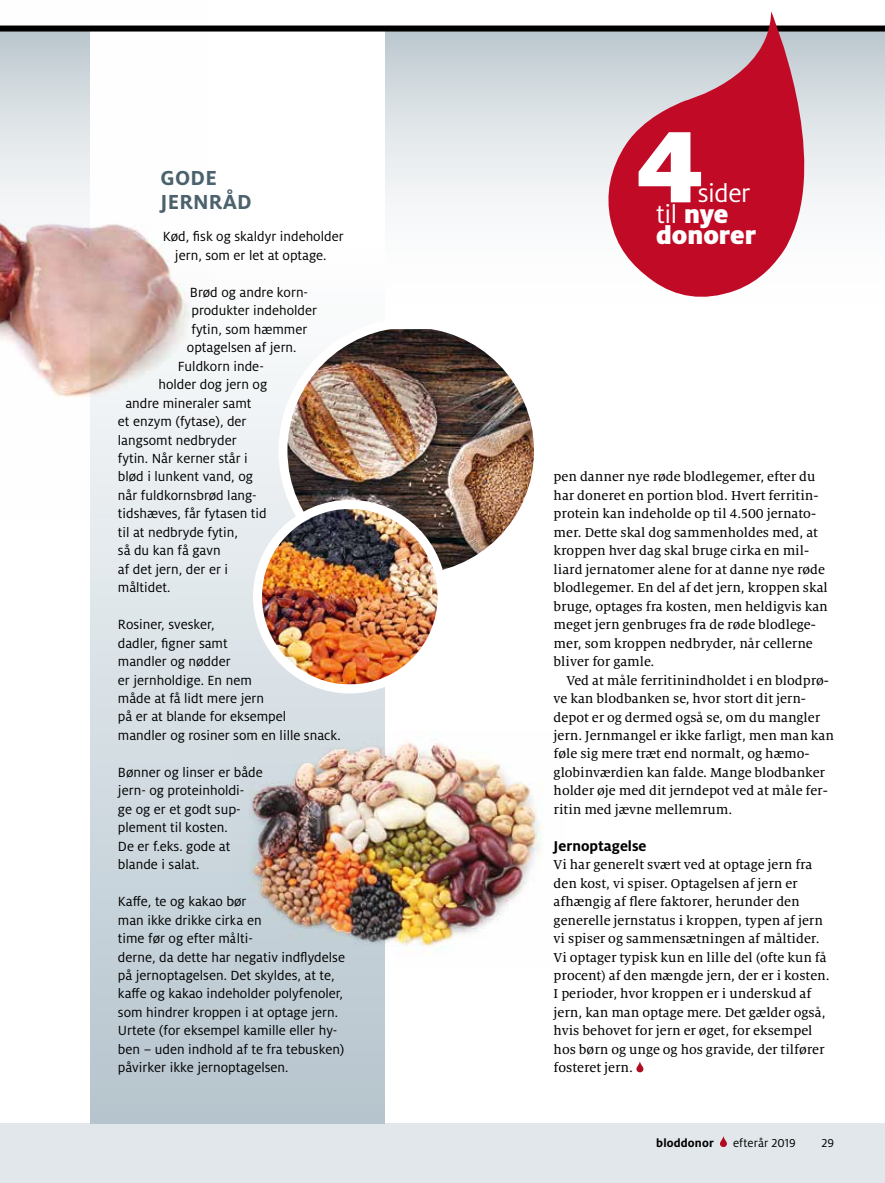
<style>
.page{position:relative;width:885px;height:1183px;background:#fff}
.page>*{position:absolute;margin:0;border:0;box-sizing:border-box;transform-origin:0 0}
.t1{font:900 109.35px "Milo OT";color:#fff}
.t2{font:900 27.75px/20.9px "Milo OT";color:#fff}
.t3{font:700 22.5px/24px "Milo OT";letter-spacing:.01em;color:#4c626c}
.t4{font:700 15.75px "Milo OT";color:#000}
.t5{font:14.7px/18.5px "Milo OT";color:#000}
.t6{font:14.25px/18.5px "Milo Serif OT Text";color:#000}
.t7{font:12.75px "Milo OT";letter-spacing:.005em;color:#000}
.t8{font:700 12.75px "Milo OT";letter-spacing:.01em;color:#000}
.s1{font-weight:400}
</style>
<div class="page">
<div style="left:0;top:27px;width:884px;height:300px;background:linear-gradient(to bottom,#c6d0d6,#fff)"></div>
<div style="left:0;top:1123px;width:884px;height:59px;background:#e1e7ea"></div>
<div style="left:91px;top:29px;width:293px;height:1094px;background:linear-gradient(to bottom,#fff,#b8c6cf)"></div>
<div style="left:0;top:26px;width:884px;height:6px;background:#000"></div>
<svg style="left:605px;top:11px;width:226px;height:291px;fill:#c10a25"></svg>
<svg style="left:720px;top:1136px;width:6px;height:10px"></svg>
<img style="left:283px;top:329px;width:250px;height:241px">
<div style="left:278px;top:318px;width:265px;height:265px;border:9px solid #fff;border-radius:50%"></div>
<img style="left:257px;top:508px;width:185px;height:176px">
<div style="left:253px;top:500px;width:193px;height:193px;border:9px solid #fff;border-radius:50%"></div>
<img style="left:234px;top:731px;width:309px;height:238px">
<img style="left:424px;top:743px;width:12px;height:15px">
<img style="left:0;top:25px;width:208px;height:493px">
<svg style="left:636px;top:1061px;width:7px;height:10px"></svg>
<h3 class="t3" style="left:160px;top:166px;width:93px">GODE<br>JERNRÅD</h3>
<p class="t5" style="left:163px;top:228px;width:182px;text-align:center">Kød, fisk og skaldyr indeholder jern, som er let at optage.</p>
<p class="t5" style="left:190px;top:283px;width:120px">Brød og andre korn-</p>
<p class="t5" style="left:191px;top:301px;width:127px">produkter indeholder</p>
<p class="t5" style="left:191px;top:320px;width:117px">fytin, som hæmmer</p>
<p class="t5" style="left:187px;top:338px;width:111px">optagelsen af jern.</p>
<p class="t5" style="left:178px;top:357px;width:88px">Fuldkorn inde-</p>
<p class="t5" style="left:158px;top:375px;width:110px">holder dog jern og</p>
<p class="t5" style="left:125px;top:394px;width:128px">andre mineraler samt</p>
<p class="t5" style="left:118px;top:412px;width:130px">et enzym (fytase), der</p>
<p class="t5" style="left:118px;top:430px;width:120px">langsomt nedbryder</p>
<p class="t5" style="left:118px;top:449px;width:131px">fytin. Når kerner står i</p>
<p class="t5" style="left:118px;top:467px;width:136px">blød i lunkent vand, og</p>
<p class="t5" style="left:118px;top:486px;width:140px">når fuldkornsbrød lang-</p>
<p class="t5" style="left:118px;top:504px;width:150px">tidshæves, får fytasen tid</p>
<p class="t5" style="left:118px;top:523px;width:121px">til at nedbryde fytin,</p>
<p class="t5" style="left:118px;top:541px;width:104px">så du kan få gavn</p>
<p class="t5" style="left:118px;top:560px;width:112px">af det jern, der er i</p>
<p class="t5" style="left:118px;top:578px;width:54px">måltidet.</p>
<p class="t5" style="left:118px;top:615px;width:224px">Rosiner, svesker,<br>dadler, figner samt<br>mandler og nødder<br>er jernholdige. En nem<br>måde at få lidt mere jern<br>på er at blande for eksempel<br>mandler og rosiner som en lille snack.</p>
<p class="t5" style="left:118px;top:763px;width:146px">Bønner og linser er både jern- og proteinholdi-<br>ge og er et godt sup&shy;plement til kosten.<br>De er f.eks. gode at blande i salat.</p>
<p class="t5" style="left:118px;top:892px;width:228px">Kaffe, te og kakao bør<br>man ikke drikke cirka en<br>time før og efter målti-<br>derne, da dette har negativ indflydelse på jernoptagelsen. Det skyldes, at te, kaffe og kakao indeholder polyfenoler, som hindrer kroppen i at optage jern.<br>Urtete (for eksempel kamille eller hy&shy;ben – uden indhold af te fra tebusken) påvirker ikke jernoptagelsen.</p>
<h1 class="t1" style="left:636px;top:88px;width:70px">4</h1>
<h2 class="t2" style="left:656px;top:183px;width:101px;text-indent:41px"><span class="s1">sider til</span> nye donorer</h2>
<p class="t6" style="left:553px;top:468px;width:276px">pen danner nye røde blodlegemer, efter du har doneret en portion blod. Hvert ferritin&shy;protein kan indeholde op til 4.500 jernato&shy;mer. Dette skal dog sammenholdes med, at kroppen hver dag skal bruge cirka en mil&shy;liard jernatomer alene for at danne nye røde blodlegemer. En del af det jern, kroppen skal bruge, optages fra kosten, men heldigvis kan meget jern genbruges fra de røde blodlege&shy;mer, som kroppen nedbryder, når cellerne bliver for gamle.</p>
<p class="t6" style="left:553px;top:671px;width:282px;text-indent:13px">Ved at måle ferritinindholdet i en blodprø&shy;ve kan blodbanken se, hvor stort dit jern&shy;depot er og dermed også se, om du mangler jern. Jernmangel er ikke farligt, men man kan føle sig mere træt end normalt, og hæmo&shy;globinværdien kan falde. Mange blodbanker holder øje med dit jerndepot ved at måle fer&shy;ritin med jævne mellemrum.</p>
<p class="t4" style="left:553px;top:836px;width:94px">Jernoptagelse</p>
<p class="t6" style="left:553px;top:855px;width:277px">Vi har generelt svært ved at optage jern fra den kost, vi spiser. Optagelsen af jern er afhængig af flere faktorer, herunder den generelle jernstatus i kroppen, typen af jern vi spiser og sammensætningen af måltider.<br>Vi optager typisk kun en lille del (ofte kun få procent) af den mængde jern, der er i kosten.<br>I perioder, hvor kroppen er i underskud af jern, kan man optage mere. Det gælder også, hvis behovet for jern er øget, for eksempel hos børn og unge og hos gravide, der tilfører fosteret jern.</p>
<p class="t8" style="left:656px;top:1135px;width:59px">bloddonor</p>
<p class="t7" style="left:733px;top:1135px;width:64px">efterår 2019</p>
<p class="t7" style="left:821px;top:1135px;width:14px">29</p>
</div>
